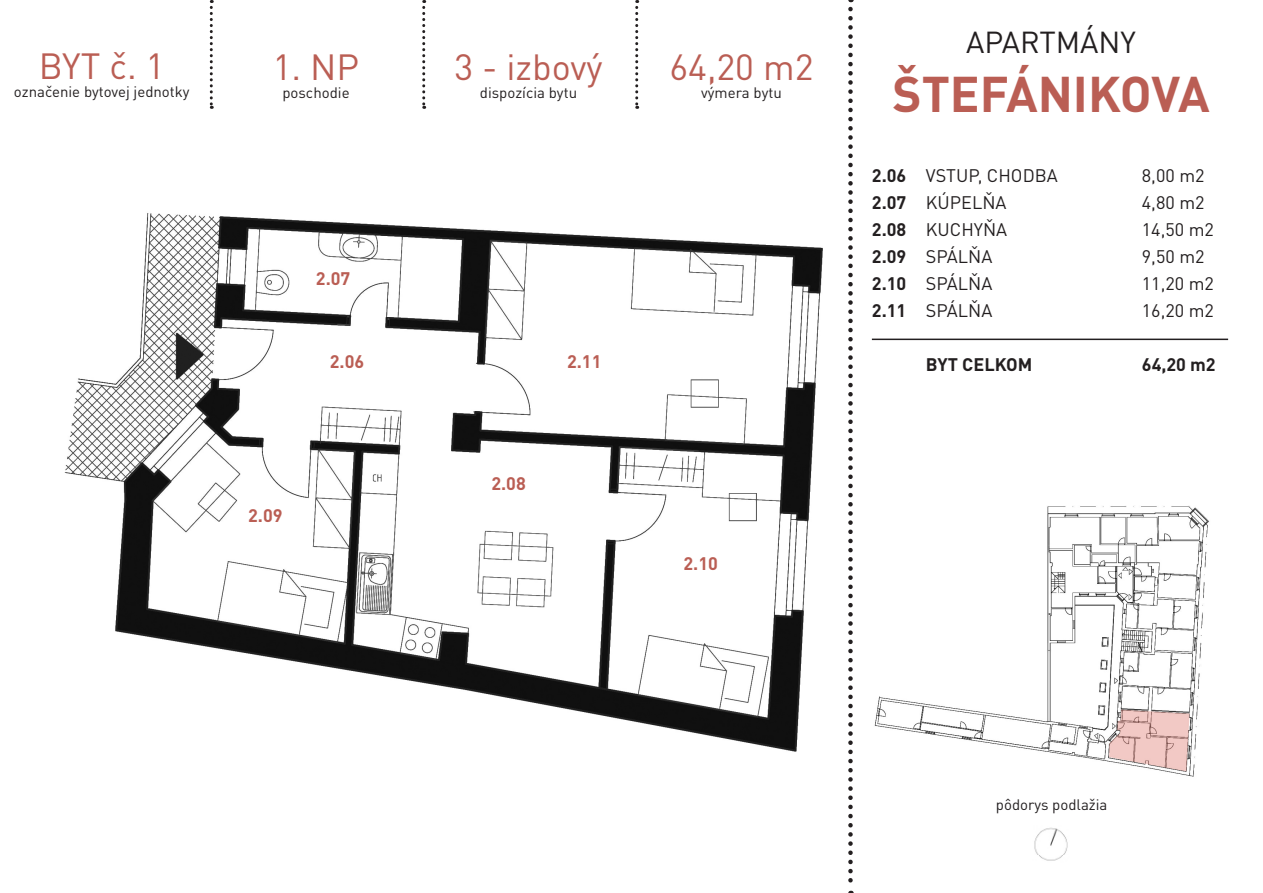
<style>
.page{position:relative;width:1263px;height:893px;background:#fff}
.page>*{position:absolute;margin:0;border:0;box-sizing:border-box;transform-origin:0 0}
.t1{font:700 49.5px "DIN Pro";color:#ba5e54}
.t2{font:36px "DIN Pro";color:#ba5e54}
.t3{font:30px "DIN Pro";color:#231f20}
.t4{font:18px "DIN Pro";color:#231f20}
.t5{font:700 18px "DIN Pro";color:#ba5e54}
.t6{font:700 18px "DIN Pro";color:#231f20}
.t7{font:15px "DIN Pro";color:#231f20}
.s1{font-weight:700}
</style>
<div class="page">
<svg style="left:848px;top:9px;width:5px;height:884px"></svg>
<svg style="left:210px;top:0;width:3px;height:109px"></svg>
<svg style="left:422px;top:0;width:3px;height:109px"></svg>
<svg style="left:635px;top:0;width:3px;height:109px"></svg>
<hr style="left:872px;top:339px;width:356px;height:1px;background:#231f20">
<img style="left:1034px;top:827px;width:34px;height:34px">
<img style="left:64px;top:213px;width:759px;height:539px">
<img style="left:874px;top:506px;width:335px;height:271px">
<p class="t2" style="left:39px;top:38px;width:128px">BYT č. 1</p>
<p class="t7" style="left:14px;top:80px;width:177px">označenie bytovej jednotky</p>
<p class="t2" style="left:273px;top:38px;width:88px">1. NP</p>
<p class="t7" style="left:282px;top:80px;width:69px">poschodie</p>
<p class="t5" style="left:316px;top:263px;width:36px">2.07</p>
<p class="t5" style="left:330px;top:347px;width:36px">2.06</p>
<p class="t5" style="left:248px;top:500px;width:36px">2.09</p>
<p class="t2" style="left:454px;top:38px;width:150px">3 - izbový</p>
<p class="t7" style="left:480px;top:80px;width:99px">dispozícia bytu</p>
<p class="t5" style="left:567px;top:347px;width:36px">2.11</p>
<p class="t5" style="left:491px;top:469px;width:36px">2.08</p>
<p class="t2" style="left:669px;top:39px;width:146px">64,20 m2</p>
<p class="t7" style="left:701px;top:81px;width:82px">výmera bytu</p>
<p class="t3" style="left:966px;top:18px;width:171px">APARTMÁNY</p>
<p class="t1" style="left:892px;top:53px;width:319px">ŠTEFÁNIKOVA</p>
<p class="t4" style="left:872px;top:161px;width:187px"><span class="s1">2.06</span> VSTUP, CHODBA</p>
<p class="t4" style="left:1142px;top:161px;width:64px">8,00 m2</p>
<p class="t4" style="left:872px;top:188px;width:136px"><span class="s1">2.07</span> KÚPELŇA</p>
<p class="t4" style="left:1142px;top:188px;width:64px">4,80 m2</p>
<p class="t4" style="left:872px;top:215px;width:137px"><span class="s1">2.08</span> KUCHYŇA</p>
<p class="t4" style="left:1142px;top:215px;width:74px">14,50 m2</p>
<p class="t4" style="left:872px;top:242px;width:122px"><span class="s1">2.09</span> SPÁLŇA</p>
<p class="t4" style="left:1142px;top:242px;width:64px">9,50 m2</p>
<p class="t4" style="left:872px;top:269px;width:122px"><span class="s1">2.10</span> SPÁLŇA</p>
<p class="t4" style="left:1142px;top:269px;width:74px">11,20 m2</p>
<p class="t4" style="left:872px;top:296px;width:122px"><span class="s1">2.11</span> SPÁLŇA</p>
<p class="t4" style="left:1142px;top:296px;width:74px">16,20 m2</p>
<p class="t6" style="left:926px;top:350px;width:108px">BYT CELKOM</p>
<p class="t6" style="left:1142px;top:350px;width:75px">64,20 m2</p>
<p class="t5" style="left:683px;top:548px;width:36px">2.10</p>
<p class="t7" style="left:996px;top:793px;width:113px">pôdorys podlažia</p>
</div>
